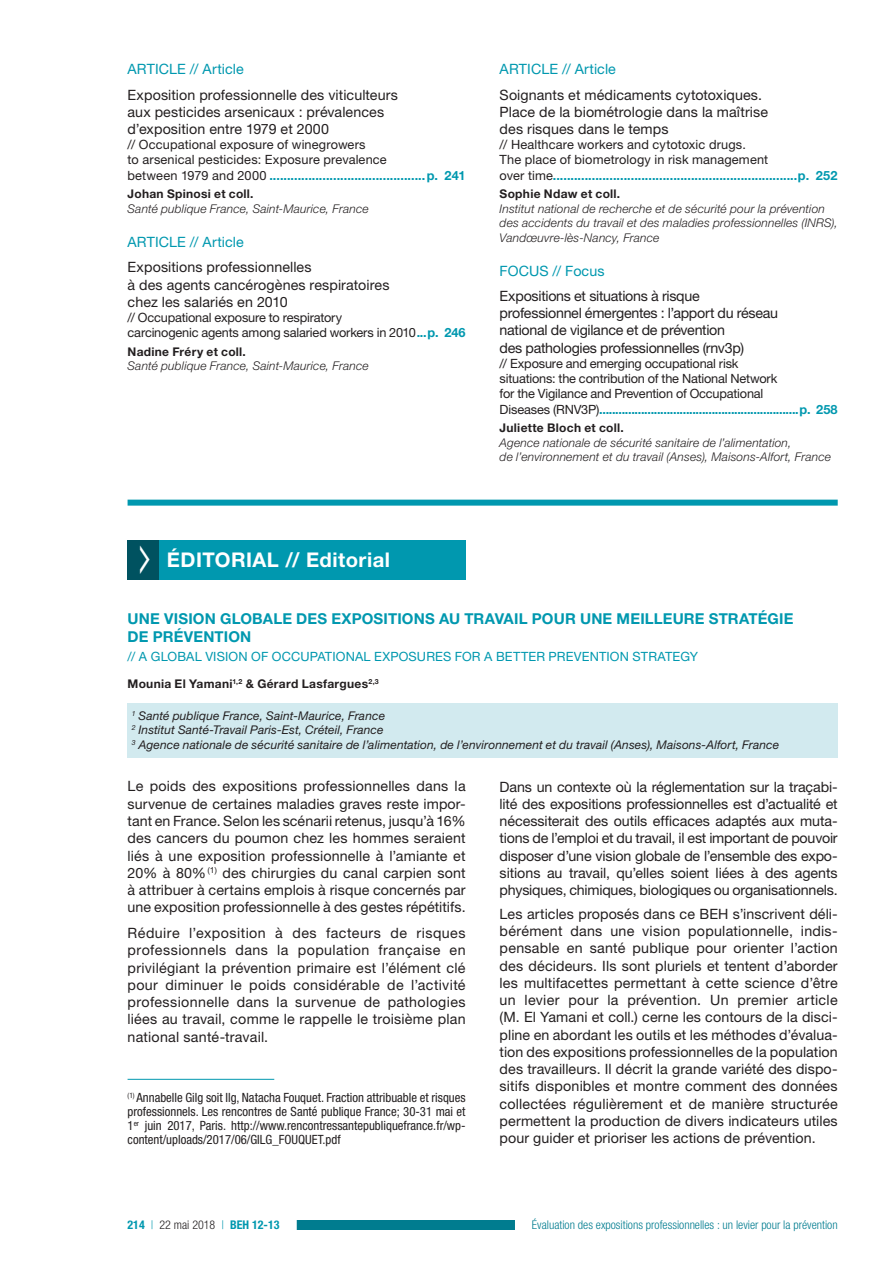
<style>
.page{position:relative;width:893px;height:1263px;background:#fff}
.page>*{position:absolute;margin:0;border:0;box-sizing:border-box;transform-origin:0 0}
.t1{font:700 20.25px "Helvetica Neue LT Std";letter-spacing:.025em;color:#fff}
.t2{font:700 15px/18px "Helvetica Neue LT Std";letter-spacing:.01em;color:#0098af}
.t3{font:14.25px/17.2px "Helvetica Neue LT Std";letter-spacing:.005em;color:#231f20;text-align:justify}
.t4{font:14.25px/17.1px "Helvetica Neue LT Std";letter-spacing:-.02em;color:#231f20}
.t5{font:14.25px "Helvetica Neue LT Std";letter-spacing:.005em;color:#0098af}
.t6{font:12.75px/15.3px "Helvetica Neue LT Std";letter-spacing:.01em;color:#231f20}
.t7{font:12.75px/15.3px "Helvetica Neue LT Std";letter-spacing:-.01em;color:#231f20}
.t8{font:condensed 12.75px/14px "Helvetica Neue LT Std";color:#231f20;text-align:justify}
.t9{font:12.75px "Helvetica Neue LT Std";letter-spacing:.01em;color:#0098af}
.t10{font:italic 300 12px/14.4px "Helvetica Neue LT Std";letter-spacing:.015em;color:#231f20}
.t11{font:italic 12px/14.4px "Helvetica Neue LT Std";letter-spacing:.005em;color:#231f20}
.t12{font:700 12px "Helvetica Neue LT Std";letter-spacing:.025em;color:#231f20}
.t13{font:300 condensed 12px "Helvetica Neue LT Std";color:#007c8f}
.t14{font:700 condensed 12px "Helvetica Neue LT Std";color:#0098af}
.s1{font-weight:700;color:#0098af}
.s2{font-weight:300}
.s3{font-weight:300;color:#231f20}
</style>
<div class="page">
<div style="left:242px;top:1221px;width:596px;height:9px;background:#007c8f"></div>
<div style="left:110px;top:1219px;width:187px;height:12px;background:#fff"></div>
<div style="left:515px;top:1218px;width:340px;height:13px;background:#fff"></div>
<div style="left:159px;top:540px;width:307px;height:39px;background:#0098af"></div>
<div style="left:128px;top:703px;width:710px;height:54px;background:#d2eaef"></div>
<div style="left:128px;top:500px;width:710px;height:6px;background:#0098af"></div>
<hr style="left:128px;top:1079px;width:146px;height:1px;background:#0098af">
<div style="left:128px;top:540px;width:31px;height:39px;background:#005260"></div>
<p class="t5" style="left:128px;top:60px;width:118px">ARTICLE // Article</p>
<p class="t3" style="left:128px;top:86px;width:272px;text-align:left">Exposition professionnelle des viticulteurs aux pesticides arsenicaux : prévalences d’exposition entre 1979 et 2000</p>
<p class="t6" style="left:128px;top:137px;width:340px">// Occupational exposure of winegrowers<br>to arsenical pesticides: Exposure prevalence<br>between 1979 and 2000 <span class="s1">............................................p. 241</span></p>
<p class="t12" style="left:128px;top:187px;width:128px">Johan Spinosi et coll.</p>
<p class="t10" style="left:128px;top:201px;width:243px">Santé publique France, Saint-Maurice, France</p>
<p class="t5" style="left:128px;top:233px;width:118px">ARTICLE // Article</p>
<p class="t3" style="left:128px;top:259px;width:263px;text-align:left">Expositions professionnelles<br>à des agents cancérogènes respiratoires chez les salariés en 2010</p>
<p class="t7" style="left:128px;top:310px;width:340px">// Occupational exposure to respiratory<br>carcinogenic agents among salaried workers in 2010<span class="s1">...p. 246</span></p>
<p class="t12" style="left:128px;top:344px;width:120px">Nadine Fréry et coll.</p>
<p class="t10" style="left:128px;top:359px;width:243px">Santé publique France, Saint-Maurice, France</p>
<p class="t5" style="left:500px;top:60px;width:118px">ARTICLE // Article</p>
<p class="t3" style="left:500px;top:86px;width:270px;text-align:left">Soignants et médicaments cytotoxiques.<br>Place de la biométrologie dans la maîtrise des risques dans le temps</p>
<p class="t6" style="left:500px;top:137px;width:340px">// Healthcare workers and cytotoxic drugs.<br>The place of biometrology in risk management<br>over time<span class="s1">.....................................................................p. 252</span></p>
<p class="t12" style="left:500px;top:187px;width:122px">Sophie Ndaw et coll.</p>
<p class="t10" style="left:500px;top:201px;width:340px">Institut national de recherche et de sécurité pour la prévention des accidents du travail et des maladies professionnelles (INRS),<br>Vandœuvre-lès-Nancy, France</p>
<p class="t5" style="left:500px;top:262px;width:106px">FOCUS // Focus</p>
<p class="t4" style="left:500px;top:287px;width:280px">Expositions et situations à risque professionnel émergentes : l’apport du réseau national de vigilance et de prévention<br>des pathologies professionnelles (rnv3p)</p>
<p class="t7" style="left:500px;top:355px;width:340px">// Exposure and emerging occupational risk<br>situations: the contribution of the National Network<br>for the Vigilance and Prevention of Occupational<br>Diseases (RNV3P)<span class="s1">..............................................................p. 258</span></p>
<p class="t12" style="left:500px;top:421px;width:126px">Juliette Bloch et coll.</p>
<p class="t10" style="left:500px;top:435px;width:333px">Agence nationale de sécurité sanitaire de l’alimentation,<br>de l’environnement et du travail (Anses), Maisons-Alfort, France</p>
<h1 class="t1" style="left:167px;top:547px;width:225px">ÉDITORIAL // Editorial</h1>
<p class="t2" style="left:128px;top:609px;width:667px">UNE VISION GLOBALE DES EXPOSITIONS AU TRAVAIL POUR UNE MEILLEURE STRATÉGIE<br>DE PRÉVENTION</p>
<p class="t9" style="left:128px;top:649px;width:572px">// A GLOBAL VISION OF OCCUPATIONAL EXPOSURES FOR A BETTER PREVENTION STRATEGY</p>
<p class="t12" style="left:128px;top:677px;width:253px">Mounia El Yamani<sup>1,2</sup> &amp; Gérard Lasfargues<sup>2,3</sup></p>
<p class="t11" style="left:132px;top:708px;width:649px"><sup>1</sup> Santé publique France, Saint-Maurice, France<br><sup>2</sup> Institut Santé-Travail Paris-Est, Créteil, France<br><sup>3</sup> Agence nationale de sécurité sanitaire de l’alimentation, de l’environnement et du travail (Anses), Maisons-Alfort, France</p>
<p class="t3" style="left:128px;top:777px;width:340px">Le poids des expositions professionnelles dans la survenue de certaines maladies graves reste impor&shy;tant en France. Selon les scénarii retenus, jusqu’à 16% des cancers du poumon chez les hommes seraient liés à une exposition professionnelle à l’amiante et 20% à 80%<sup>(1)</sup> des chirurgies du canal carpien sont à attribuer à certains emplois à risque concernés par une exposition professionnelle à des gestes répétitifs.</p>
<p class="t3" style="left:128px;top:924px;width:340px">Réduire l’exposition à des facteurs de risques professionnels dans la population française en privilégiant la prévention primaire est l’élément clé pour diminuer le poids considérable de l’activité professionnelle dans la survenue de pathologies liées au travail, comme le rappelle le troisième plan national santé-travail.</p>
<p class="t3" style="left:500px;top:778px;width:340px">Dans un contexte où la réglementation sur la traçabi&shy;lité des expositions professionnelles est d’actualité et nécessiterait des outils efficaces adaptés aux muta&shy;tions de l’emploi et du travail, il est important de pouvoir disposer d’une vision globale de l’ensemble des expo&shy;sitions au travail, qu’elles soient liées à des agents physiques, chimiques, biologiques ou organisationnels.</p>
<p class="t3" style="left:500px;top:905px;width:340px">Les articles proposés dans ce BEH s’inscrivent déli&shy;bérément dans une vision populationnelle, indis&shy;pensable en santé publique pour orienter l’action des décideurs. Ils sont pluriels et tentent d’aborder les multifacettes permettant à cette science d’être un levier pour la prévention. Un premier article (M. El Yamani et coll.) cerne les contours de la disci&shy;pline en abordant les outils et les méthodes d’évalua&shy;tion des expositions professionnelles de la population des travailleurs. Il décrit la grande variété des dispo&shy;sitifs disponibles et montre comment des données collectées régulièrement et de manière structurée permettent la production de divers indicateurs utiles pour guider et prioriser les actions de prévention.</p>
<p class="t8" style="left:128px;top:1090px;width:340px"><sup>(1)</sup> Annabelle Gilg soit Ilg, Natacha Fouquet. Fraction attribuable et risques professionnels. Les rencontres de Santé publique France; 30-31 mai et 1<sup>er</sup> juin 2017, Paris. http://www.rencontressantepubliquefrance.fr/wp&shy;content/uploads/2017/06/GILG_FOUQUET.pdf</p>
<p class="t14" style="left:128px;top:1217px;width:153px">214 <span class="s2">|</span> <span class="s3">22 mai 2018</span> <span class="s2">|</span> BEH 12-13</p>
<p class="t13" style="left:532px;top:1218px;width:307px">Évaluation des expositions professionnelles : un levier pour la prévention</p>
</div>
